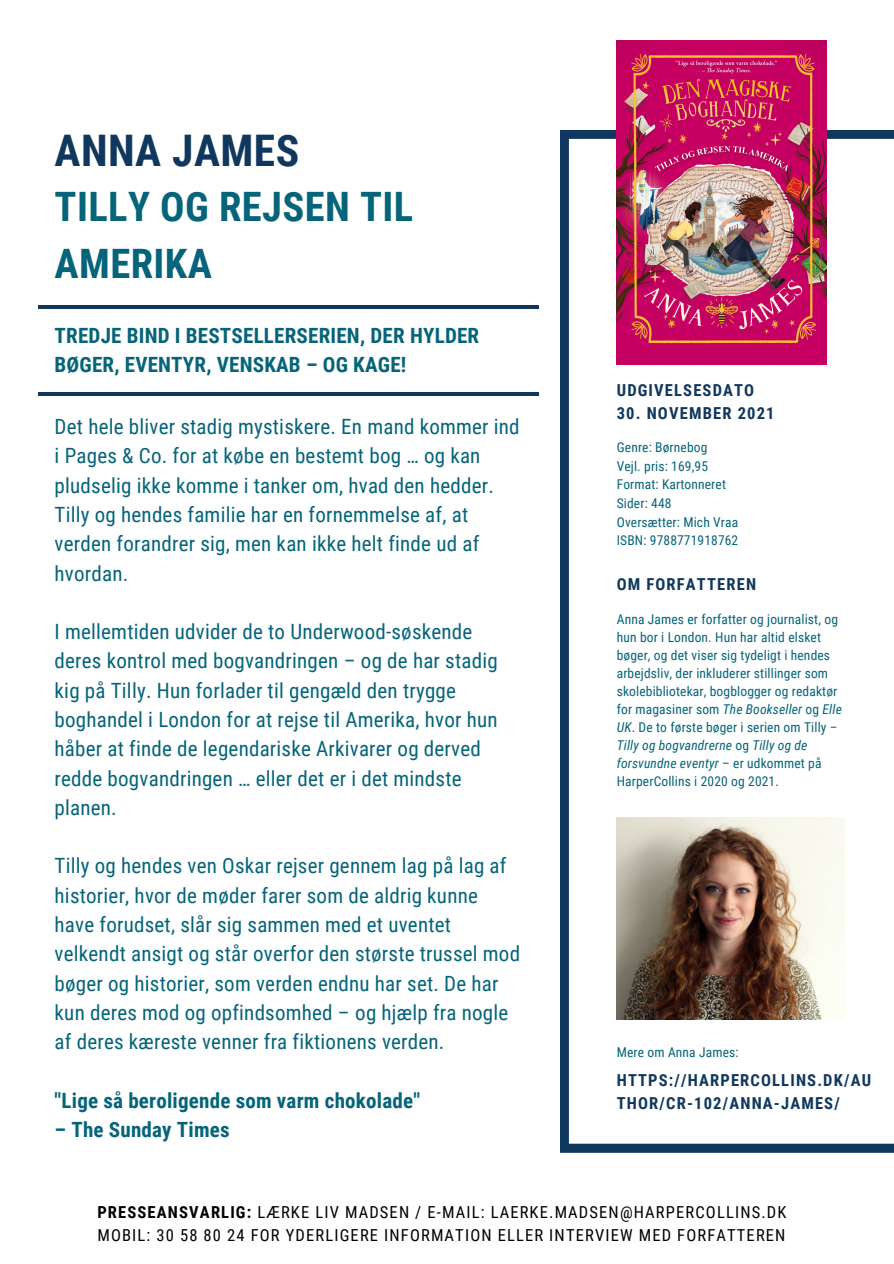
<style>
.page{position:relative;width:894px;height:1264px;background:#fff}
.page>*{position:absolute;margin:0;border:0;box-sizing:border-box;transform-origin:0 0}
.t1{font:700 43.5px "Roboto Condensed";letter-spacing:.01em;color:#10375d}
.t2{font:700 40.5px/56.2px "Roboto Condensed";letter-spacing:.01em;color:#05647a}
.t3{font:21px/29.2px "Roboto Condensed";letter-spacing:.01em;color:#05647a}
.t4{font:700 21px/29.2px "Roboto Condensed";letter-spacing:.01em;color:#05647a}
.t5{font:16.5px/22.5px "Roboto Condensed";letter-spacing:.07em;color:#000}
.t6{font:700 16.5px/23px "Roboto Condensed";letter-spacing:.07em;color:#10375d}
.t7{font:13.5px/18px "Roboto Condensed";letter-spacing:.01em;color:#05647a}
.s1{font-style:italic}
.s2{font-weight:700}
</style>
<div class="page">
<svg style="left:560px;top:130px;width:333px;height:1022px"></svg>
<hr style="left:38px;top:305px;width:500px;height:3px;background:#10375d">
<hr style="left:38px;top:392px;width:500px;height:4px;background:#10375d">
<img style="left:616px;top:817px;width:228px;height:202px">
<img style="left:616px;top:41px;width:210px;height:323px">
<p class="t1" style="left:55px;top:125px;width:246px">ANNA JAMES</p>
<p class="t2" style="left:55px;top:179px;width:360px">TILLY OG REJSEN TIL<br>AMERIKA</p>
<p class="t4" style="left:55px;top:321px;width:426px">TREDJE BIND I BESTSELLERSERIEN, DER HYLDER<br>BØGER, EVENTYR, VENSKAB – OG KAGE!</p>
<p class="t3" style="left:55px;top:412px;width:466px">Det hele bliver stadig mystiskere. En mand kommer ind i Pages &amp; Co. for at købe en bestemt bog … og kan pludselig ikke komme i tanker om, hvad den hedder.<br>Tilly og hendes familie har en fornemmelse af, at verden forandrer sig, men kan ikke helt finde ud af hvordan.</p>
<p class="t3" style="left:55px;top:617px;width:444px">I mellemtiden udvider de to Underwood-søskende deres kontrol med bogvandringen – og de har stadig kig på Tilly. Hun forlader til gengæld den trygge boghandel i London for at rejse til Amerika, hvor hun håber at finde de legendariske Arkivarer og derved redde bogvandringen … eller det er i det mindste planen.</p>
<p class="t3" style="left:55px;top:851px;width:467px">Tilly og hendes ven Oskar rejser gennem lag på lag af historier, hvor de møder farer som de aldrig kunne have forudset, slår sig sammen med et uventet velkendt ansigt og står overfor den største trussel mod bøger og historier, som verden endnu har set. De har kun deres mod og opfindsomhed – og hjælp fra nogle af deres kæreste venner fra fiktionens verden.</p>
<p class="t4" style="left:55px;top:1085px;width:367px">"Lige så beroligende som varm chokolade"</p>
<p class="t4" style="left:55px;top:1115px;width:176px">– The Sunday Times</p>
<p class="t6" style="left:616px;top:378px;width:139px">UDGIVELSESDATO</p>
<p class="t6" style="left:616px;top:401px;width:159px">30. NOVEMBER 2021</p>
<p class="t7" style="left:616px;top:438px;width:92px">Genre: Børnebog</p>
<p class="t7" style="left:616px;top:457px;width:93px">Vejl. pris: 169,95</p>
<p class="t7" style="left:616px;top:475px;width:111px">Format: Kartonneret</p>
<p class="t7" style="left:616px;top:494px;width:56px">Sider: 448</p>
<p class="t7" style="left:616px;top:513px;width:123px">Oversætter: Mich Vraa</p>
<p class="t7" style="left:616px;top:531px;width:123px">ISBN: 9788771918762</p>
<p class="t6" style="left:616px;top:573px;width:141px">OM FORFATTEREN</p>
<p class="t7" style="left:616px;top:610px;width:226px">Anna James er forfatter og journalist, og hun bor i London. Hun har altid elsket bøger, og det viser sig tydeligt i hendes arbejdsliv, der inkluderer stillinger som skolebibliotekar, bogblogger og redaktør for magasiner som <span class="s1">The Bookseller</span> og <span class="s1">Elle UK</span>. De to første bøger i serien om Tilly – <span class="s1">Tilly og bogvandrerne</span> og <span class="s1">Tilly og de forsvundne eventyr</span> – er udkommet på HarperCollins i 2020 og 2021.</p>
<p class="t7" style="left:616px;top:1043px;width:123px">Mere om Anna James:</p>
<p class="t6" style="left:616px;top:1069px;width:256px">HTTPS://HARPERCOLLINS.DK/AU<br>THOR/CR-102/ANNA-JAMES/</p>
<p class="t5" style="left:97px;top:1201px;width:690px"><span class="s2">PRESSEANSVARLIG:</span> LÆRKE LIV MADSEN / E-MAIL: LAERKE.MADSEN@HARPERCOLLINS.DK<br>MOBIL: 30 58 80 24 FOR YDERLIGERE INFORMATION ELLER INTERVIEW MED FORFATTEREN</p>
</div>
